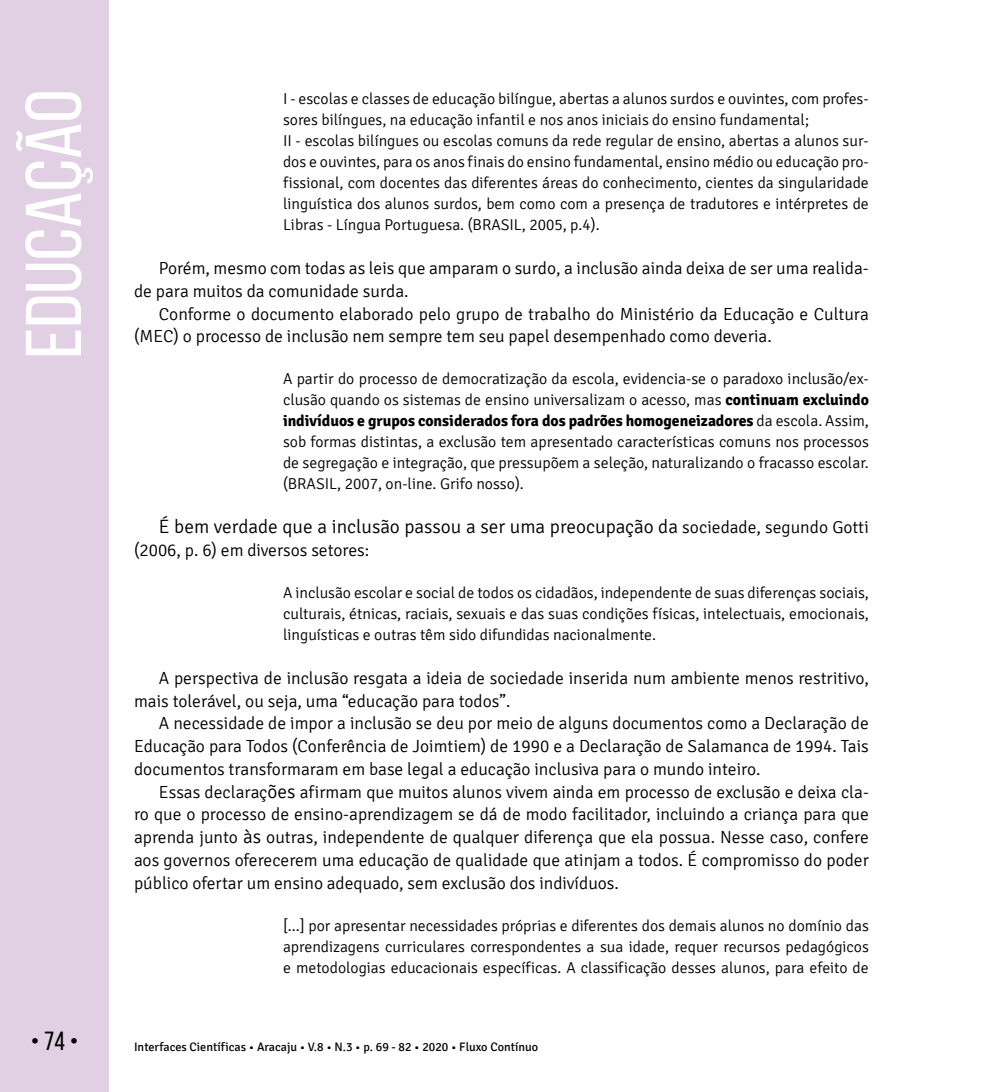
<style>
.page{position:relative;width:993px;height:1092px;background:#fff}
.page>*{position:absolute;margin:0;border:0;box-sizing:border-box;transform-origin:0 0}
.t1{font:78.75px "Bebas Neue";color:#fff;scale:1.09 1}
.t2{font:26.25px "Bebas Neue";color:#000}
.t3{font:300 19.25px "Signika";color:#000}
.t4{font:300 17.5px/22.8px "Signika";color:#000}
.t5{font:300 15.75px/21px "Signika";color:#000;text-align:justify}
.t6{font:12.25px "Signika";color:#000}
.s1{font-weight:700}
.s2{font-size:17.5px}
.s3{font-size:19.25px}
</style>
<div class="page">
<div style="left:0;top:0;width:109px;height:1091px;background:#e1d0e4"></div>
<h1 class="t1" style="left:11px;top:358px;width:248px;rotate:-90deg">EDUCAÇÃO</h1>
<p class="t5" style="left:283px;top:89px;width:587px;text-align:left">I - escolas e classes de educação bilíngue, abertas a alunos surdos e ouvintes, com profes&shy;sores bilíngues, na educação infantil e nos anos iniciais do ensino fundamental;<br>II - escolas bilíngues ou escolas comuns da rede regular de ensino, abertas a alunos sur&shy;dos e ouvintes, para os anos finais do ensino fundamental, ensino médio ou educação pro&shy;fissional, com docentes das diferentes áreas do conhecimento, cientes da singularidade linguística dos alunos surdos, bem como com a presença de tradutores e intérpretes de Libras - Língua Portuguesa. (BRASIL, 2005, p.4).</p>
<p class="t4" style="left:134px;top:257px;width:736px;text-indent:25px">Porém, mesmo com todas as leis que amparam o surdo, a inclusão ainda deixa de ser uma realida&shy;de para muitos da comunidade surda.</p>
<p class="t4" style="left:134px;top:302px;width:736px;text-indent:25px">Conforme o documento elaborado pelo grupo de trabalho do Ministério da Educação e Cultura (MEC) o processo de inclusão nem sempre tem seu papel desempenhado como deveria.</p>
<p class="t5" style="left:283px;top:369px;width:587px">A partir do processo de democratização da escola, evidencia-se o paradoxo inclusão/ex&shy;clusão quando os sistemas de ensino universalizam o acesso, mas <span class="s1">continuam excluindo indivíduos e grupos considerados fora dos padrões homogeneizadores</span> da escola. Assim, sob formas distintas, a exclusão tem apresentado características comuns nos processos de segregação e integração, que pressupõem a seleção, naturalizando o fracasso escolar. (BRASIL, 2007, on-line. Grifo nosso).</p>
<p class="t3" style="left:159px;top:516px;width:711px">É bem verdade que a inclusão passou a ser uma preocupação da <span class="s2">sociedade, segundo Gotti</span></p>
<p class="t4" style="left:134px;top:539px;width:236px">(2006, p. 6) em diversos setores:</p>
<p class="t5" style="left:283px;top:582px;width:587px">A inclusão escolar e social de todos os cidadãos, independente de suas diferenças sociais, culturais, étnicas, raciais, sexuais e das suas condições físicas, intelectuais, emocionais, linguísticas e outras têm sido difundidas nacionalmente.</p>
<p class="t4" style="left:134px;top:666px;width:736px;text-indent:25px">A perspectiva de inclusão resgata a ideia de sociedade inserida num ambiente menos restritivo, mais tolerável, ou seja, uma “educação para todos”.</p>
<p class="t4" style="left:134px;top:712px;width:736px;text-align:justify;text-indent:25px">A necessidade de impor a inclusão se deu por meio de alguns documentos como a Declaração de Educação para Todos (Conferência de Joimtiem) de 1990 e a Declaração de Salamanca de 1994. Tais documentos transformaram em base legal a educação inclusiva para o mundo inteiro.</p>
<p class="t4" style="left:134px;top:780px;width:736px;text-align:justify;text-indent:25px">Essas declaraç<span class="s3">ões</span> afirmam que muitos alunos vivem ainda em processo de exclusão e deixa cla&shy;ro que o processo de ensino-aprendizagem se dá de modo facilitador, incluindo a criança para que aprenda junto <span class="s3">às</span> outras, independente de qualquer diferença que ela possua. Nesse caso, confere aos governos oferecerem uma educação de qualidade que atinjam a todos. É compromisso do poder público ofertar um ensino adequado, sem exclusão dos indivíduos.</p>
<p class="t5" style="left:283px;top:915px;width:587px">[...] por apresentar necessidades próprias e diferentes dos demais alunos no domínio das aprendizagens curriculares correspondentes a sua idade, requer recursos pedagógicos e metodologias educacionais específicas. A classificação desses alunos, para efeito de</p>
<h2 class="t2" style="left:31px;top:1026px;width:49px">• 74 •</h2>
<p class="t6" style="left:134px;top:1040px;width:405px">Interfaces Científicas • Aracaju • V.8 • N.3 • p. 69 - 82 • 2020 • Fluxo Contínuo</p>
</div>
